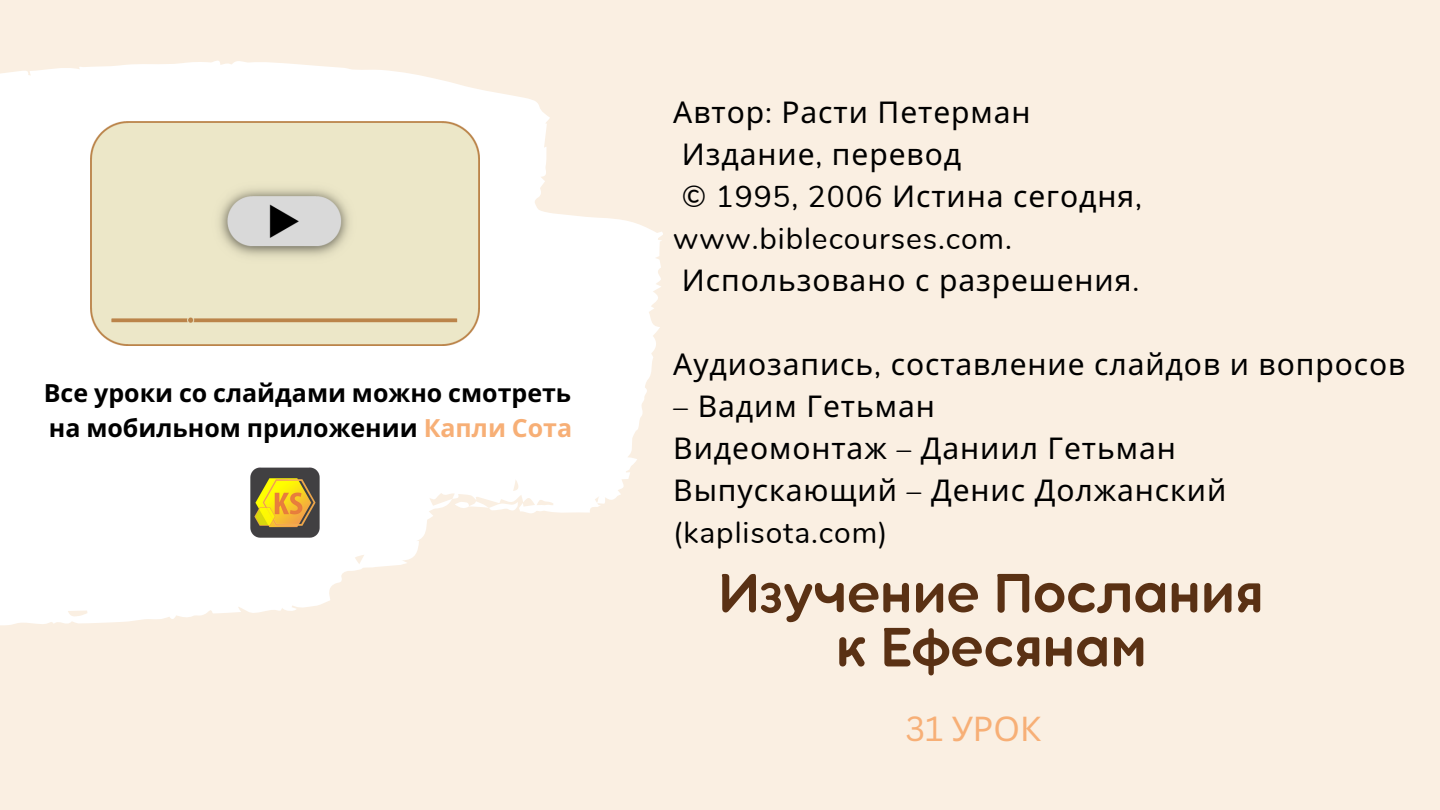
<style>
.page{position:relative;width:1440px;height:810px;background:#faefe2}
.page>*{position:absolute;margin:0;border:0;box-sizing:border-box;transform-origin:0 0}
.t1{font:60px "Bubbleboddy Neue";color:#5a3114}
.t2{font:34px "Noto Sans";color:#f7af76}
.t3{font:30px/42px "Noto Sans";letter-spacing:.03em;color:#000}
.t4{font:30px/42px "Nunito";letter-spacing:.03em;color:#000}
.t5{font:700 25px "Noto Sans";color:#000}
.s1{color:#f7af76}
.s2{font-family:"Nunito"}
.s3{font-family:"Noto Sans"}
.s4{font-family:"Canva Sans"}
</style>
<div class="page">
<svg style="left:0;top:60px;width:663px;height:565px;fill:#fff"></svg>
<svg style="left:595px;top:493px;width:11px;height:12px"></svg>
<svg style="left:454px;top:499px;width:66px;height:18px"></svg>
<img style="left:91px;top:121px;width:388px;height:224px">
<img style="left:245px;top:465px;width:80px;height:79px">
<p class="t5" style="left:44px;top:375px;width:529px">Все уроки со слайдами можно смотреть</p>
<p class="t5" style="left:49px;top:410px;width:525px">на мобильном приложении <span class="s1">Капли Сота</span></p>
<p class="t3" style="left:673px;top:90px;width:359px">Автор<span class="s2">:</span> Расти Петерман</p>
<p class="t3" style="left:682px;top:132px;width:281px">Издание<span class="s2">,</span> перевод</p>
<p class="t4" style="left:673px;top:176px;width:470px">© 1995, 2006 <span class="s3">Истина сегодня</span>, www.biblecourses.com.</p>
<p class="t3" style="left:682px;top:258px;width:459px">Использовано с разрешения<span class="s2">.</span></p>
<p class="t3" style="left:673px;top:342px;width:734px">Аудиозапись<span class="s2">,</span> составление слайдов и вопросов</p>
<p class="t3" style="left:673px;top:384px;width:263px"><span class="s2">–</span> Вадим Гетьман</p>
<p class="t3" style="left:673px;top:426px;width:504px">Видеомонтаж <span class="s2">–</span> Даниил Гетьман</p>
<p class="t3" style="left:673px;top:468px;width:555px">Выпускающий <span class="s2">–</span> Денис Должанский <span class="s2">(kaplisota.com)</span></p>
<p class="t1" style="left:719px;top:574px;width:547px">Изучение Послания</p>
<p class="t1" style="left:836px;top:628px;width:312px">к Ефесянам</p>
<p class="t2" style="left:906px;top:705px;width:137px"><span class="s4">31</span> УРОК</p>
</div>
